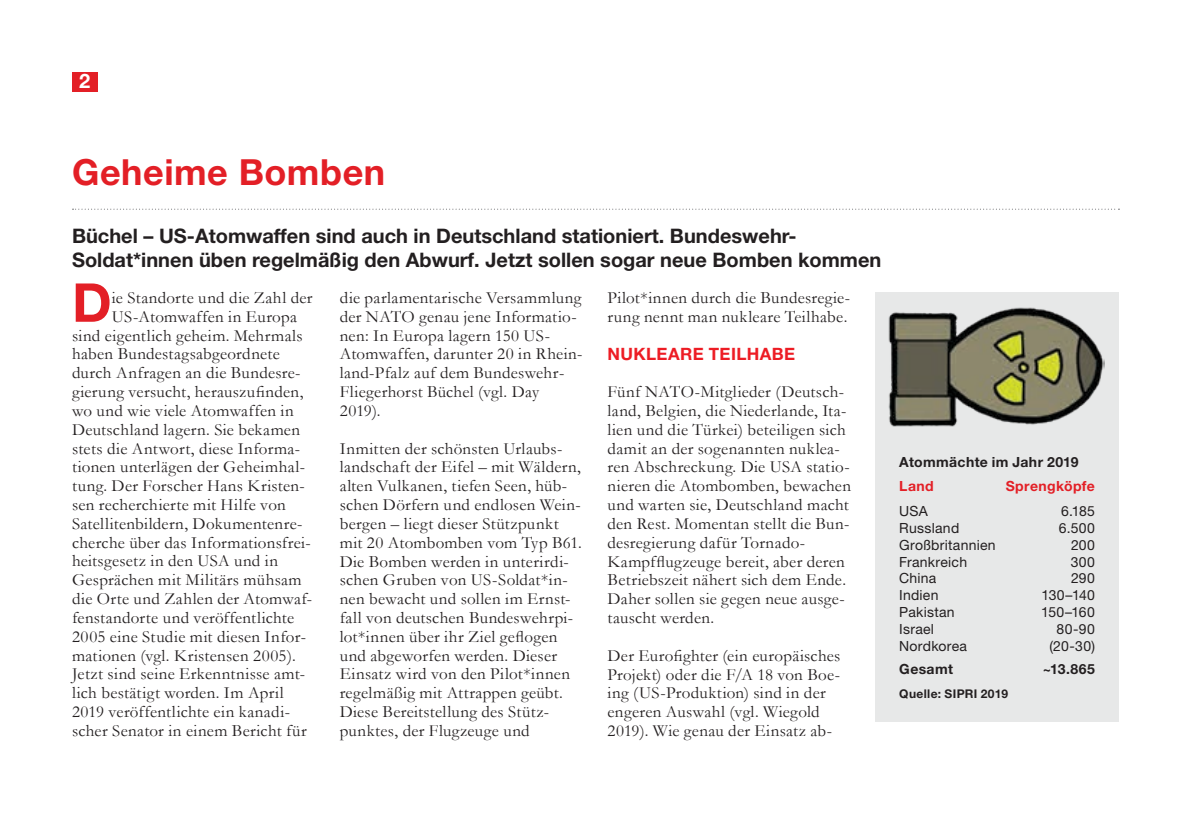
<style>
.page{position:relative;width:1191px;height:840px;background:#fff}
.page>*{position:absolute;margin:0;border:0;box-sizing:border-box;transform-origin:0 0}
.t1{font:700 53.6px "Helvetica Neue LT Std";color:#e31f26}
.t2{font:700 36px "Helvetica Neue LT Std";letter-spacing:.015em;color:#e31f26}
.t3{font:700 20px/24px "Helvetica Neue LT Std";color:#231f20}
.t4{font:700 20px "Helvetica Neue LT Std";color:#fff}
.t5{font:17px/18.8px "Garamond";letter-spacing:.02em;color:#231f20}
.t6{font:700 17px "Helvetica Neue LT Std";letter-spacing:.025em;color:#ed1c24}
.t7{font:14px "Helvetica Neue LT Std";letter-spacing:.02em;color:#231f20}
.t8{font:700 14px "Helvetica Neue LT Std";letter-spacing:.025em;color:#231f20}
.t9{font:700 14px "Helvetica Neue LT Std";letter-spacing:.025em;color:#e31f26}
.t10{font:700 12px "Helvetica Neue LT Std";letter-spacing:.03em;color:#231f20}
</style>
<div class="page">
<div style="left:72px;top:72px;width:25px;height:20px;background:#e31f26"></div>
<svg style="left:72px;top:208px;width:1047px;height:1px"></svg>
<div style="left:875px;top:292px;width:244px;height:429px;background:#e7e8e8"></div>
<img style="left:888px;top:307px;width:216px;height:120px">
<p class="t4" style="left:79px;top:69px;width:13px">2</p>
<h2 class="t2" style="left:72px;top:150px;width:315px">Geheime Bomben</h2>
<p class="t3" style="left:72px;top:223px;width:811px">Büchel – US-Atomwaffen sind auch in Deutschland stationiert. Bundeswehr-<br>Soldat*innen üben regelmäßig den Abwurf. Jetzt sollen sogar neue Bomben kommen</p>
<h1 class="t1" style="left:72px;top:269px;width:41px">D</h1>
<p class="t5" style="left:112px;top:287px;width:202px">ie Standorte und die Zahl der</p>
<p class="t5" style="left:112px;top:306px;width:187px">US-Atomwaffen in Europa</p>
<p class="t5" style="left:72px;top:325px;width:232px">sind eigentlich geheim. Mehrmals</p>
<p class="t5" style="left:72px;top:344px;width:209px">haben Bundestagsabgeordnete</p>
<p class="t5" style="left:72px;top:363px;width:230px">durch Anfragen an die Bundesre-</p>
<p class="t5" style="left:72px;top:381px;width:233px">gierung versucht, herauszufinden,</p>
<p class="t5" style="left:72px;top:400px;width:223px">wo und wie viele Atomwaffen in</p>
<p class="t5" style="left:72px;top:419px;width:229px">Deutschland lagern. Sie bekamen</p>
<p class="t5" style="left:72px;top:438px;width:229px">stets die Antwort, diese Informa-</p>
<p class="t5" style="left:72px;top:457px;width:234px">tionen unterlägen der Geheimhal-</p>
<p class="t5" style="left:72px;top:475px;width:234px">tung. Der Forscher Hans Kristen-</p>
<p class="t5" style="left:72px;top:494px;width:215px">sen recherchierte mit Hilfe von</p>
<p class="t5" style="left:72px;top:513px;width:232px">Satellitenbildern, Dokumentenre-</p>
<p class="t5" style="left:72px;top:532px;width:240px">cherche über das Informationsfrei-</p>
<p class="t5" style="left:72px;top:551px;width:208px">heitsgesetz in den USA und in</p>
<p class="t5" style="left:72px;top:569px;width:231px">Gesprächen mit Militärs mühsam</p>
<p class="t5" style="left:72px;top:588px;width:242px">die Orte und Zahlen der Atomwaf-</p>
<p class="t5" style="left:72px;top:607px;width:224px">fenstandorte und veröffentlichte</p>
<p class="t5" style="left:72px;top:626px;width:236px">2005 eine Studie mit diesen Infor-</p>
<p class="t5" style="left:72px;top:645px;width:225px">mationen (vgl. Kristensen 2005).</p>
<p class="t5" style="left:72px;top:663px;width:234px">Jetzt sind seine Erkenntnisse amt-</p>
<p class="t5" style="left:72px;top:682px;width:213px">lich bestätigt worden. Im April</p>
<p class="t5" style="left:72px;top:701px;width:219px">2019 veröffentlichte ein kanadi-</p>
<p class="t5" style="left:72px;top:720px;width:236px">scher Senator in einem Bericht für</p>
<p class="t5" style="left:340px;top:287px;width:244px">die parlamentarische Versammlung der NATO genau jene Informatio&shy;nen: In Europa lagern 150 US-<br>Atomwaffen, darunter 20 in Rhein&shy;land-Pfalz auf dem Bundeswehr-<br>Fliegerhorst Büchel (vgl. Day<br>2019).</p>
<p class="t5" style="left:340px;top:438px;width:243px">Inmitten der schönsten Urlaubs&shy;landschaft der Eifel – mit Wäldern, alten Vulkanen, tiefen Seen, hüb&shy;schen Dörfern und endlosen Wein&shy;bergen – liegt dieser Stützpunkt mit 20 Atombomben vom Typ B61.<br>Die Bomben werden in unterirdi&shy;schen Gruben von US-Soldat*in&shy;nen bewacht und sollen im Ernst&shy;fall von deutschen Bundeswehrpi&shy;lot*innen über ihr Ziel geflogen und abgeworfen werden. Dieser<br>Einsatz wird von den Pilot*innen regelmäßig mit Attrappen geübt.<br>Diese Bereitstellung des Stütz&shy;punktes, der Flugzeuge und</p>
<p class="t5" style="left:607px;top:288px;width:244px">Pilot*innen durch die Bundesregie&shy;rung nennt man nukleare Teilhabe.</p>
<p class="t6" style="left:607px;top:343px;width:189px">NUKLEARE TEILHABE</p>
<p class="t5" style="left:607px;top:382px;width:245px">Fünf NATO-Mitglieder (Deutsch&shy;land, Belgien, die Niederlande, Ita&shy;lien und die Türkei) beteiligen sich damit an der sogenannten nuklea&shy;ren Abschreckung. Die USA statio&shy;nieren die Atombomben, bewachen und warten sie, Deutschland macht den Rest. Momentan stellt die Bun&shy;desregierung dafür Tornado-<br>Kampfflugzeuge bereit, aber deren<br>Betriebszeit nähert sich dem Ende.<br>Daher sollen sie gegen neue ausge&shy;tauscht werden.</p>
<p class="t5" style="left:607px;top:645px;width:234px">Der Eurofighter (ein europäisches<br>Projekt) oder die F/A 18 von Boe&shy;ing (US-Produktion) sind in der engeren Auswahl (vgl. Wiegold<br>2019). Wie genau der Einsatz ab-</p>
<p class="t8" style="left:899px;top:452px;width:181px">Atommächte im Jahr 2019</p>
<p class="t9" style="left:899px;top:477px;width:36px">Land</p>
<p class="t9" style="left:1005px;top:477px;width:91px">Sprengköpfe</p>
<p class="t7" style="left:899px;top:502px;width:30px">USA</p>
<p class="t7" style="left:1061px;top:502px;width:35px">6.185</p>
<p class="t7" style="left:899px;top:519px;width:62px">Russland</p>
<p class="t7" style="left:1058px;top:519px;width:38px">6.500</p>
<p class="t7" style="left:899px;top:536px;width:98px">Großbritannien</p>
<p class="t7" style="left:1071px;top:536px;width:25px">200</p>
<p class="t7" style="left:899px;top:553px;width:69px">Frankreich</p>
<p class="t7" style="left:1070px;top:553px;width:26px">300</p>
<p class="t7" style="left:899px;top:569px;width:39px">China</p>
<p class="t7" style="left:1071px;top:569px;width:25px">290</p>
<p class="t7" style="left:899px;top:586px;width:41px">Indien</p>
<p class="t7" style="left:1041px;top:586px;width:55px">130–140</p>
<p class="t7" style="left:899px;top:603px;width:57px">Pakistan</p>
<p class="t7" style="left:1041px;top:603px;width:55px">150–160</p>
<p class="t7" style="left:899px;top:620px;width:36px">Israel</p>
<p class="t7" style="left:1056px;top:620px;width:40px">80-90</p>
<p class="t7" style="left:899px;top:637px;width:69px">Nordkorea</p>
<p class="t7" style="left:1049px;top:637px;width:47px">(20-30)</p>
<p class="t8" style="left:899px;top:659px;width:55px">Gesamt</p>
<p class="t8" style="left:1042px;top:659px;width:54px">~13.865</p>
<p class="t10" style="left:899px;top:685px;width:110px">Quelle: SIPRI 2019</p>
</div>
